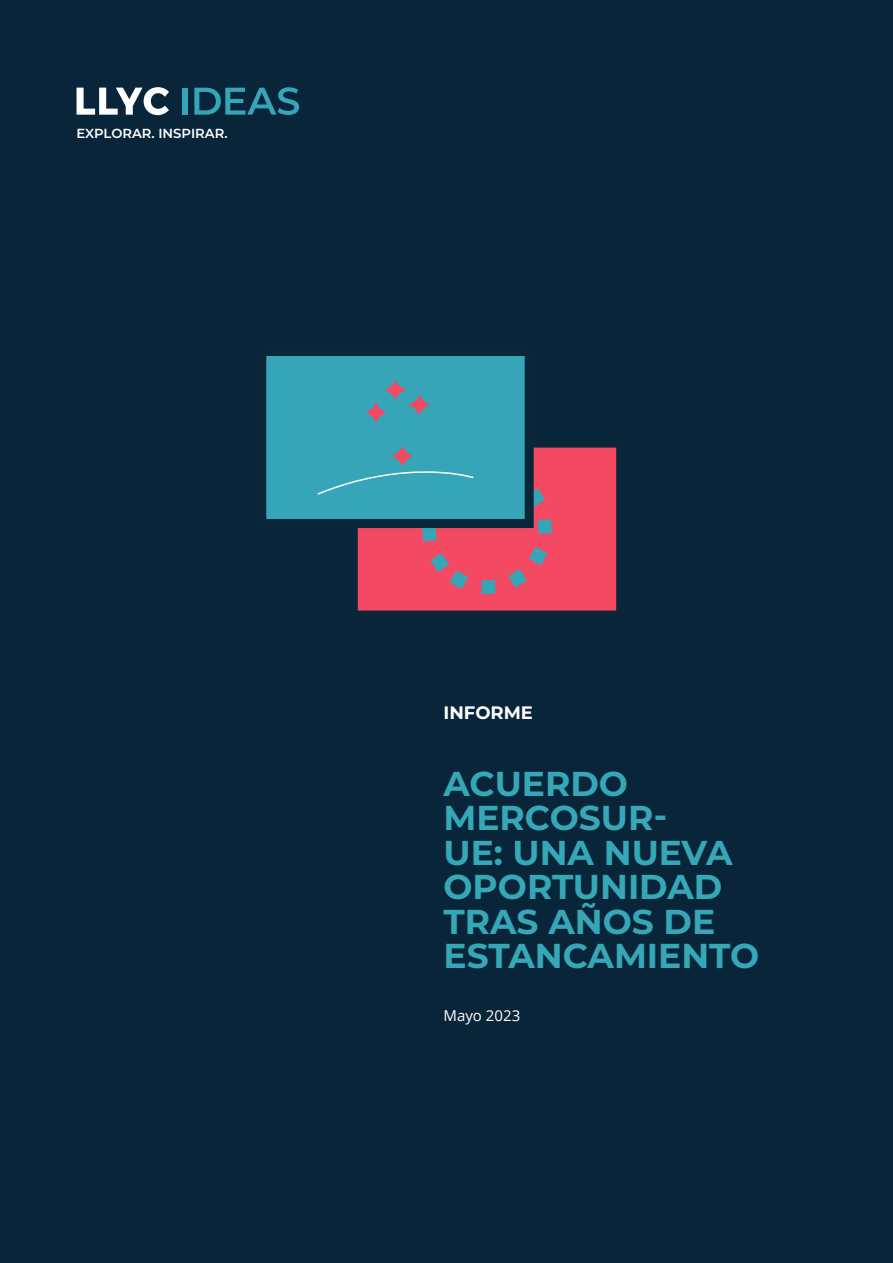
<style>
.page{position:relative;width:893px;height:1263px;background:#09253a}
.page>*{position:absolute;margin:0;border:0;box-sizing:border-box;transform-origin:0 0}
.t1{font:700 34.5px/34.5px "Montserrat";color:#36a7b7}
.t2{font:700 18px "Montserrat";color:#fff}
.t3{font:15px "Open Sans";color:#fff}
.t4{font:600 13.2px "Montserrat";color:#fff}
</style>
<div class="page">
<div style="left:183px;top:88px;width:5px;height:27px;background:#35a5b7"></div>
<svg style="left:194px;top:87px;width:105px;height:28px"></svg>
<svg style="left:77px;top:87px;width:92px;height:28px"></svg>
<div style="left:349px;top:439px;width:276px;height:181px;background:#f44963;border:9px solid #0a263a"></div>
<svg style="left:422px;top:528px;width:15px;height:13px"></svg>
<svg style="left:534px;top:488px;width:11px;height:19px"></svg>
<svg style="left:538px;top:519px;width:14px;height:15px"></svg>
<svg style="left:508px;top:547px;width:39px;height:41px"></svg>
<svg style="left:481px;top:580px;width:14px;height:14px"></svg>
<svg style="left:430px;top:553px;width:38px;height:36px"></svg>
<div style="left:257px;top:347px;width:277px;height:181px;background:#35a5b7;border:9px solid #0a263a"></div>
<svg style="left:366px;top:402px;width:20px;height:21px"></svg>
<svg style="left:408px;top:395px;width:22px;height:21px"></svg>
<svg style="left:391px;top:446px;width:22px;height:20px"></svg>
<svg style="left:384px;top:380px;width:22px;height:20px"></svg>
<svg style="left:317px;top:464px;width:157px;height:31px"></svg>
<p class="t4" style="left:76px;top:125px;width:153px">EXPLORAR. INSPIRAR.</p>
<p class="t2" style="left:443px;top:702px;width:91px">INFORME</p>
<p class="t1" style="left:443px;top:766px;width:317px">ACUERDO<br>MERCOSUR-<br>UE: UNA NUEVA<br>OPORTUNIDAD<br>TRAS AÑOS DE<br>ESTANCAMIENTO</p>
<p class="t3" style="left:443px;top:1010px;width:78px">Mayo 2023</p>
</div>
